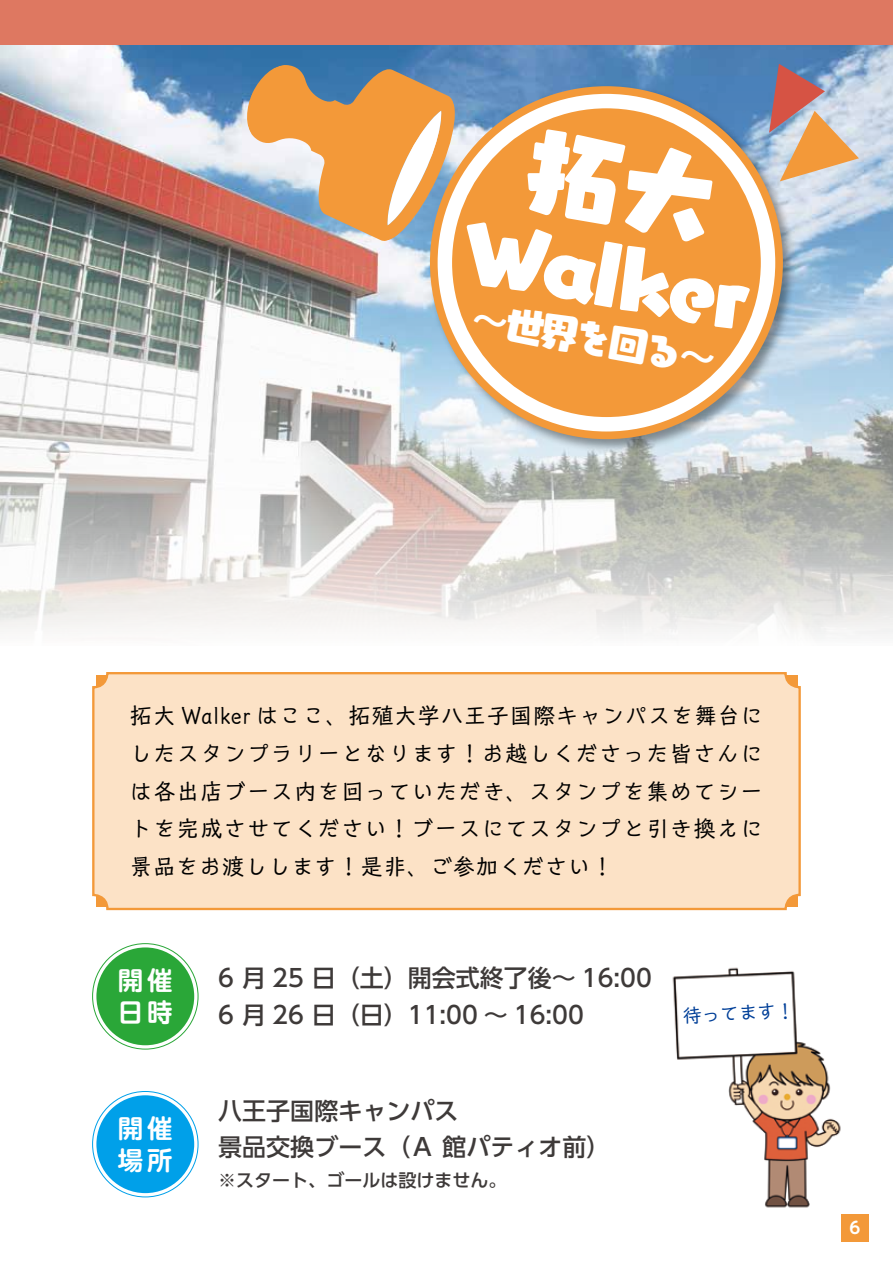
<style>
.page{position:relative;width:893px;height:1263px;background:#fff}
.page>*{position:absolute;margin:0;border:0;box-sizing:border-box;transform-origin:0 0}
.t1{font:75px "Yuruka Std UB";color:#fff}
.t2{font:39px "Yuruka Std UB";color:#fff}
.t3{font:700 25.5px/32px "UD Shin M Go Pr 6 De";letter-spacing:.15em;color:#fff}
.t4{font:500 24px/36.2px "UD Shin Go Pro";color:#3e3a39}
.t5{font:22.5px/37.7px "Talking Std";letter-spacing:.045em;color:#000;text-align:justify}
.t6{font:19.5px "Talking Std";color:#003f98}
.t7{font:500 18px "UD Shin Go Pro";color:#3e3a39}
.t8{font:700 16.5px "UD Shin M Go Pro De";color:#fff}
</style>
<div class="page">
<div style="left:0;top:0;width:893px;height:55px;background:#de7861"></div>
<div style="left:841px;top:1214px;width:28px;height:28px;background:#f39939"></div>
<img style="left:672px;top:967px;width:169px;height:241px">
<img style="left:0;top:46px;width:893px;height:590px">
<div style="left:428px;top:84px;width:369px;height:369px;background:#000;opacity:.4"></div>
<svg style="left:434px;top:90px;width:345px;height:345px"></svg>
<div style="left:430px;top:86px;width:353px;height:353px;border:8px solid #f39939;border-radius:50%"></div>
<div style="left:452px;top:108px;width:309px;height:309px;background:#f39939;border-radius:50%"></div>
<div style="left:93px;top:673px;width:707px;height:236px;background:#fce2c6;border-radius:14px"></div>
<div style="left:92px;top:672px;width:709px;height:238px;border:2px solid #f39939;border-radius:14px"></div>
<svg style="left:244px;top:64px;width:216px;height:182px;background:#cda47d"></svg>
<svg style="left:769px;top:64px;width:90px;height:117px;background:#c6a99f"></svg>
<div style="left:96px;top:947px;width:98px;height:98px;background:#2aa738;border-radius:50%"></div>
<div style="left:96px;top:1095px;width:98px;height:98px;background:#00a0e9;border-radius:50%"></div>
<svg style="left:521px;top:126px;width:197px;height:30px"></svg>
<h1 class="t1" style="left:472px;top:189px;width:294px;rotate:10deg">Walker</h1>
<h2 class="t2" style="left:477px;top:285px;width:251px;rotate:10deg">～世界を回る～</h2>
<p class="t5" style="left:130px;top:695px;width:634px">拓大 Walker はここ、拓殖大学八王子国際キャンパスを舞台にしたスタンプラリーとなります！お越しくださった皆さんには各出店ブース内を回っていただき、スタンプを集めてシートを完成させてください！ブースにてスタンプと引き換えに景品をお渡しします！是非、ご参加ください！</p>
<p class="t3" style="left:118px;top:963px;width:56px">開催日時</p>
<p class="t3" style="left:118px;top:1110px;width:56px">開催場所</p>
<p class="t4" style="left:218px;top:959px;width:435px">6 月 25 日（土）開会式終了後～ 16:00<br>6 月 26 日（日）11:00 ～ 16:00</p>
<p class="t4" style="left:218px;top:1092px;width:393px">八王子国際キャンパス<br>景品交換ブース（Ａ 館パティオ前）</p>
<p class="t7" style="left:218px;top:1166px;width:289px">※スタート、ゴールは設けません。</p>
<p class="t6" style="left:682px;top:1000px;width:114px;rotate:-2deg">待ってます！</p>
<p class="t8" style="left:849px;top:1214px;width:12px">6</p>
</div>
